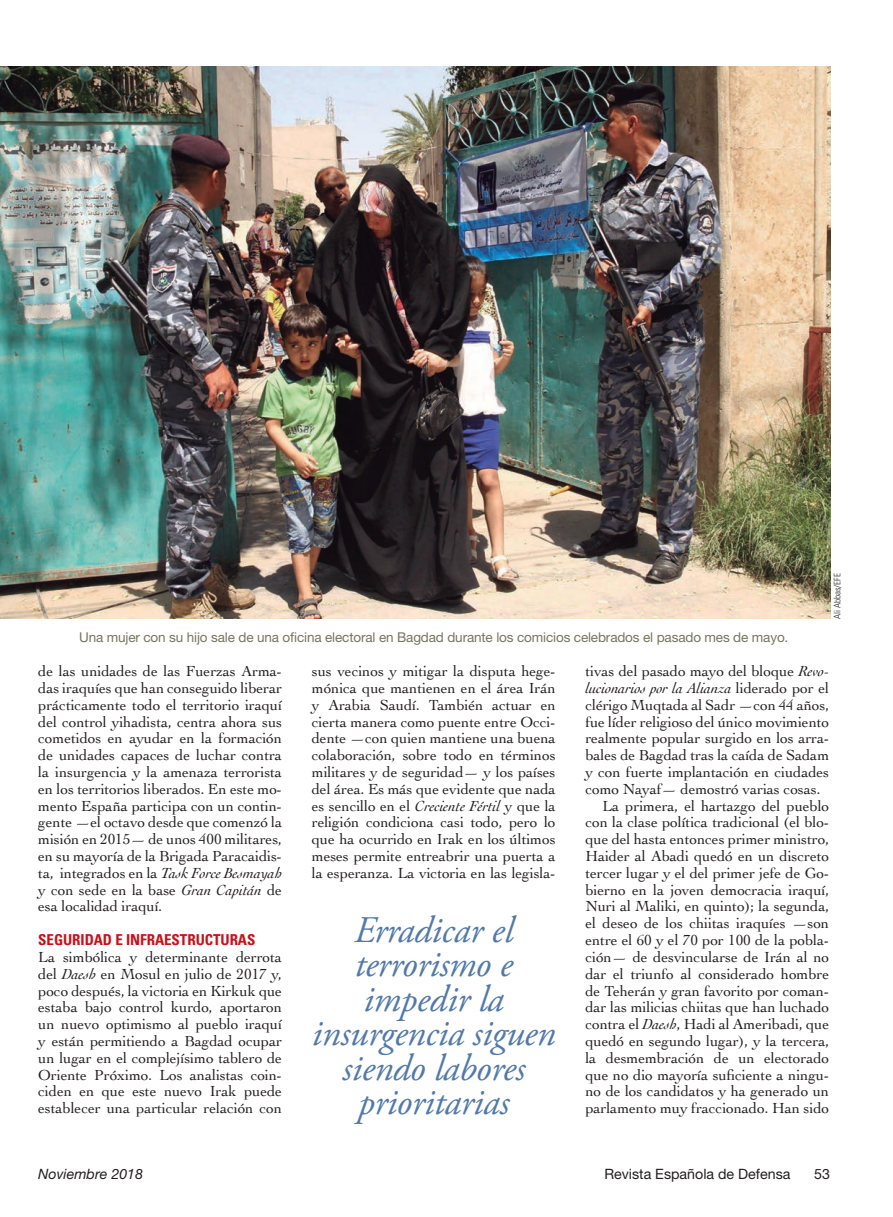
<style>
.page{position:relative;width:893px;height:1217px;background:#fff}
.page>*{position:absolute;margin:0;border:0;box-sizing:border-box;transform-origin:0 0}
.t1{font:italic 37.5px/34.5px "Adobe Garamond Pro";letter-spacing:-.01em;color:#5379a8;text-align:center}
.t2{font:15.3px/16.8px "Cochin";letter-spacing:-.005em;color:#231f20;text-align:justify}
.t3{font:italic 15.3px "Cochin";letter-spacing:-.005em;color:#231f20}
.t4{font:700 condensed 15px "Univers";letter-spacing:-.005em;color:#c4121a}
.t5{font:14.25px "Helvetica Neue";color:#231f20}
.t6{font:italic 14.25px "Helvetica Neue";color:#231f20}
.t7{font:13.5px "Helvetica Neue";letter-spacing:-.01em;color:#767561}
.t8{font:300 condensed 9px "Univers";letter-spacing:-.005em;color:#231f20}
.s1{font-style:italic}
.s2{font-style:normal}
</style>
<div class="page">
<img style="left:0;top:66px;width:830px;height:552px">
<p class="t8" style="left:832px;top:618px;width:47px;rotate:-90deg">Ali Abbas/EFE</p>
<p class="t7" style="left:79px;top:629px;width:711px">Una mujer con su hijo sale de una oficina electoral en Bagdad durante los comicios celebrados el pasado mes de mayo.</p>
<p class="t2" style="left:312px;top:662px;width:245px">sus vecinos y mitigar la disputa hege&shy;mónica que mantienen en el área Irán y Arabia Saudí. También actuar en cierta manera como puente entre Occi&shy;dente —con quien mantiene una buena colaboración, sobre todo en términos militares y de seguridad— y los países del área. Es más que evidente que nada es sencillo en el <span class="s1">Creciente Fértil</span> y que la religión condiciona casi todo, pero lo que ha ocurrido en Irak en los últimos meses permite entreabrir una puerta a la esperanza. La victoria en las legisla-</p>
<p class="t2" style="left:585px;top:662px;width:245px">tivas del pasado mayo del bloque <span class="s1">Revo-</span></p>
<p class="t2" style="left:38px;top:662px;width:245px">de las unidades de las Fuerzas Arma&shy;das iraquíes que han conseguido liberar prácticamente todo el territorio iraquí del control yihadista, centra ahora sus cometidos en ayudar en la formación de unidades capaces de luchar contra la insurgencia y la amenaza terrorista en los territorios liberados. En este mo&shy;mento España participa con un contin&shy;gente —el octavo desde que comenzó la misión en 2015— de unos 400 militares, en su mayoría de la Brigada Paracaidis&shy;ta, integrados en la <span class="s1">Task Force Besmayah </span>y con sede en la base <span class="s1">Gran Capitán</span> de esa localidad iraquí.</p>
<p class="t4" style="left:38px;top:930px;width:219px">SEGURIDAD E INFRAESTRUCTURAS</p>
<p class="t2" style="left:38px;top:947px;width:245px">La simbólica y determinante derrota del <span class="s1">Daesh</span> en Mosul en julio de 2017 y, poco después, la victoria en Kirkuk que estaba bajo control kurdo, aportaron un nuevo optimismo al pueblo iraquí y están permitiendo a Bagdad ocupar un lugar en el complejísimo tablero de Oriente Próximo. Los analistas coin&shy;ciden en que este nuevo Irak puede establecer una particular relación con</p>
<p class="t3" style="left:585px;top:677px;width:245px">lucionarios por la Alianza <span class="s2">liderado por el</span></p>
<p class="t2" style="left:585px;top:695px;width:245px">clérigo Muqtada al Sadr —con 44 años,</p>
<p class="t2" style="left:585px;top:712px;width:245px">fue líder religioso del único movimiento</p>
<p class="t2" style="left:585px;top:729px;width:245px">realmente popular surgido en los arra-</p>
<p class="t2" style="left:585px;top:746px;width:245px">bales de Bagdad tras la caída de Sadam</p>
<p class="t2" style="left:585px;top:762px;width:245px">y con fuerte implantación en ciudades</p>
<p class="t2" style="left:585px;top:779px;width:237px">como Nayaf— demostró varias cosas.</p>
<p class="t2" style="left:602px;top:796px;width:228px">La primera, el hartazgo del pueblo</p>
<p class="t2" style="left:585px;top:813px;width:245px">con la clase política tradicional (el blo-</p>
<p class="t2" style="left:585px;top:830px;width:245px">que del hasta entonces primer ministro,</p>
<p class="t2" style="left:585px;top:846px;width:245px">Haider al Abadi quedó en un discreto</p>
<p class="t2" style="left:585px;top:863px;width:245px">tercer lugar y el del primer jefe de Go-</p>
<p class="t2" style="left:585px;top:880px;width:245px">bierno en la joven democracia iraquí,</p>
<p class="t2" style="left:585px;top:897px;width:245px">Nuri al Maliki, en quinto); la segunda,</p>
<p class="t2" style="left:585px;top:914px;width:245px">el deseo de los chiitas iraquíes —son</p>
<p class="t2" style="left:585px;top:930px;width:245px">entre el 60 y el 70 por 100 de la pobla-</p>
<p class="t2" style="left:585px;top:947px;width:245px">ción— de desvincularse de Irán al no</p>
<p class="t2" style="left:585px;top:964px;width:245px">dar el triunfo al considerado hombre</p>
<p class="t2" style="left:585px;top:981px;width:245px">de Teherán y gran favorito por coman-</p>
<p class="t2" style="left:585px;top:998px;width:245px">dar las milicias chiitas que han luchado</p>
<p class="t2" style="left:585px;top:1014px;width:245px">contra el <span class="s1">Daesh</span>, Hadi al Ameribadi, que</p>
<p class="t2" style="left:585px;top:1031px;width:245px">quedó en segundo lugar), y la tercera,</p>
<p class="t2" style="left:585px;top:1048px;width:245px">la desmembración de un electorado</p>
<p class="t2" style="left:585px;top:1065px;width:245px">que no dio mayoría suficiente a ningu-</p>
<p class="t2" style="left:585px;top:1082px;width:245px">no de los candidatos y ha generado un</p>
<p class="t2" style="left:585px;top:1098px;width:245px">parlamento muy fraccionado. Han sido</p>
<h1 class="t1" style="left:312px;top:913px;width:245px">Erradicar el terrorismo e impedir la insurgencia siguen siendo labores prioritarias</h1>
<p class="t6" style="left:38px;top:1164px;width:106px">Noviembre 2018</p>
<p class="t5" style="left:604px;top:1164px;width:188px">Revista Española de Defensa</p>
<p class="t5" style="left:814px;top:1164px;width:17px">53</p>
</div>
